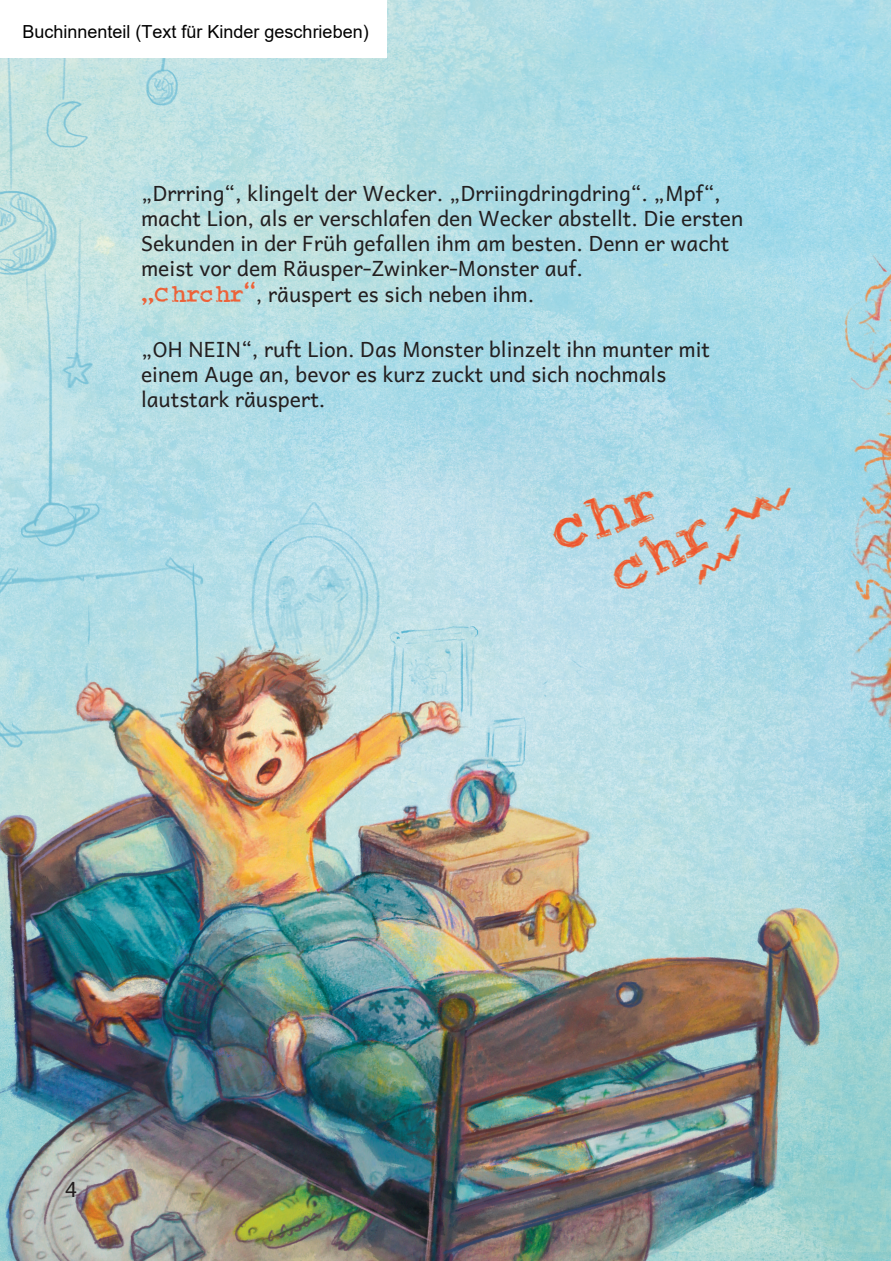
<style>
.page{position:relative;width:891px;height:1261px;background:#fff}
.page>*{position:absolute;margin:0;border:0;box-sizing:border-box;transform-origin:0 0}
.t1{font:27px "Crud Font";color:#ed6138}
.t2{font:21px/25.2px "Andika New Basic";color:#231f20}
.t3{font:18px "Arial";color:#000}
.s1{font-family:"Crud Font";font-size:27px;color:#ed6138}
</style>
<div class="page">
<img style="left:0;top:0;width:891px;height:1261px">
<img style="left:0;top:0;width:387px;height:58px">
<p class="t3" style="left:22px;top:19px;width:348px">Buchinnenteil (Text für Kinder geschrieben)</p>
<p class="t2" style="left:141px;top:177px;width:604px">„Drrring“, klingelt der Wecker. „Drriingdringdring“. „Mpf“, macht Lion, als er verschlafen den Wecker abstellt. Die ersten Sekunden in der Früh gefallen ihm am besten. Denn er wacht meist vor dem Räusper-Zwinker-Monster auf.</p>
<p class="t1" style="left:141px;top:295px;width:15px">”</p>
<p class="t2" style="left:154px;top:278px;width:381px"><span class="s1">Chrchr“</span>, räuspert es sich neben ihm.</p>
<p class="t2" style="left:141px;top:333px;width:571px">„OH NEIN“, ruft Lion. Das Monster blinzelt ihn munter mit einem Auge an, bevor es kurz zuckt und sich nochmals lautstark räuspert.</p>
<p class="t2" style="left:65px;top:1173px;width:14px">4</p>
</div>
